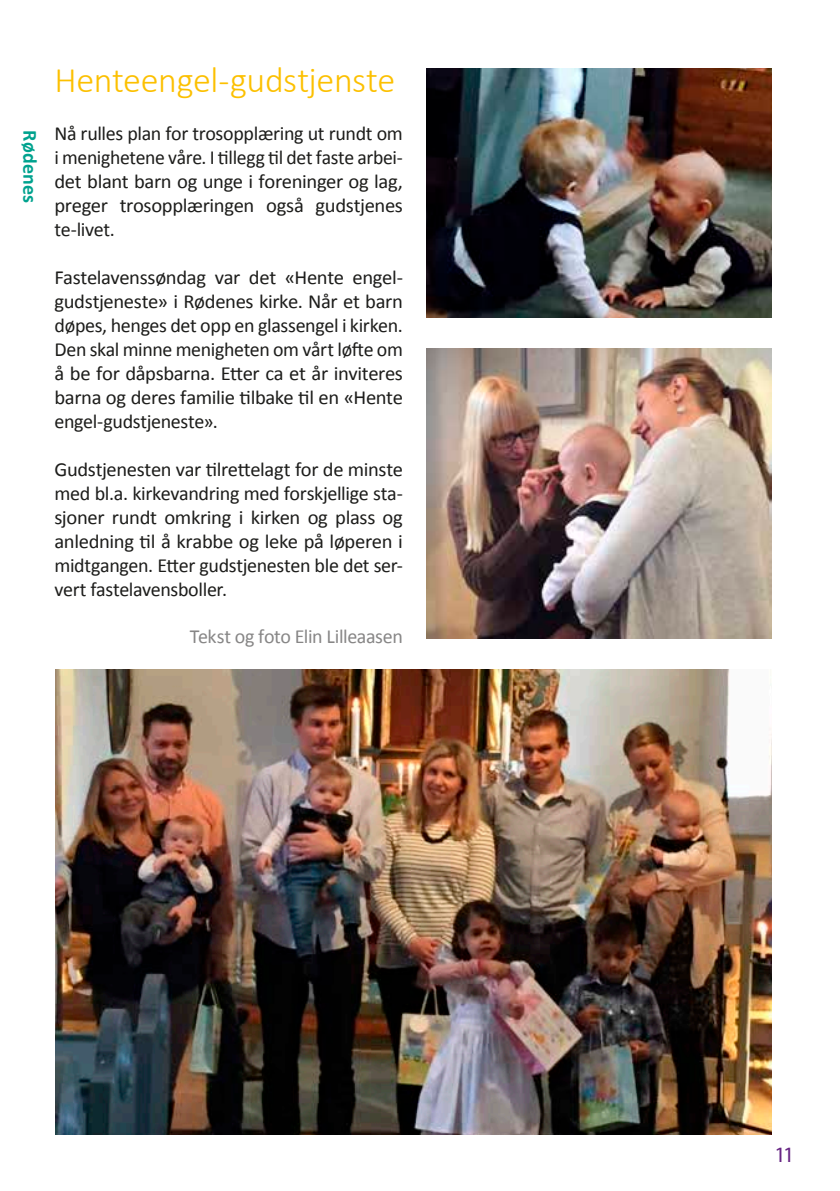
<style>
.page{position:relative;width:840px;height:1191px;background:#fff}
.page>*{position:absolute;margin:0;border:0;box-sizing:border-box;transform-origin:0 0}
.t1{font:300 36px "Calibri";letter-spacing:-.01em;color:#fcc000}
.t2{font:22px "Myriad Pro";color:#662483}
.t3{font:20px/24px "Calibri";letter-spacing:-.02em;color:#1d1d1b;text-align:justify}
.t4{font:20px "Calibri";letter-spacing:-.02em;color:#878686}
.t5{font:700 20px "Calibri";letter-spacing:.005em;color:#00a28e}
</style>
<div class="page">
<img style="left:426px;top:68px;width:345px;height:249px">
<img style="left:56px;top:669px;width:715px;height:465px">
<img style="left:426px;top:349px;width:345px;height:289px">
<p class="t5" style="left:44px;top:130px;width:74px;rotate:90deg">Rødenes</p>
<h1 class="t1" style="left:54px;top:58px;width:342px">Henteengel-gudstjenste</h1>
<p class="t3" style="left:54px;top:121px;width:350px">Nå rulles plan for trosopplæring ut rundt om i menighetene våre. I tillegg til det faste arbei&shy;det blant barn og unge i foreninger og lag, preger trosopplæringen også gudstjenes te-livet.</p>
<p class="t3" style="left:54px;top:265px;width:350px">Fastelavenssøndag var det «Hente engel&shy;gudstjeneste» i Rødenes kirke. Når et barn døpes, henges det opp en glassengel i kirken.<br>Den skal minne menigheten om vårt løfte om å be for dåpsbarna. Etter ca et år inviteres barna og deres familie tilbake til en «Hente engel-gudstjeneste».</p>
<p class="t3" style="left:54px;top:457px;width:350px">Gudstjenesten var tilrettelagt for de minste med bl.a. kirkevandring med forskjellige sta&shy;sjoner rundt omkring i kirken og plass og anledning til å krabbe og leke på løperen i midtgangen. Etter gudstjenesten ble det ser&shy;vert fastelavensboller.</p>
<p class="t4" style="left:190px;top:622px;width:214px">Tekst og foto Elin Lilleaasen</p>
<p class="t2" style="left:773px;top:1141px;width:22px">11</p>
</div>
